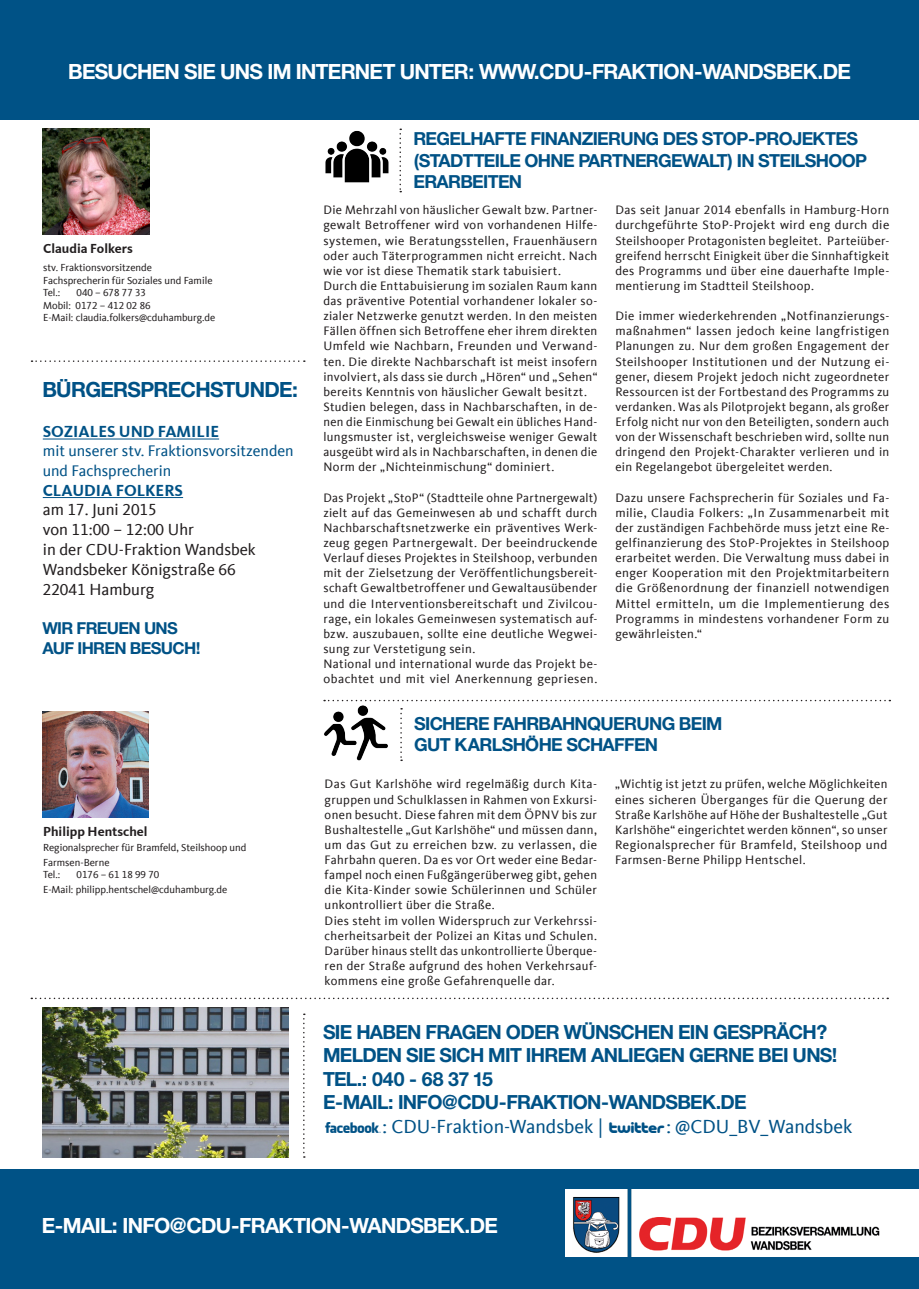
<style>
.page{position:relative;width:919px;height:1289px;background:#fff}
.page>*{position:absolute;margin:0;border:0;box-sizing:border-box;transform-origin:0 0}
.t1{font:700 21px "CDU Helvetica";color:#fff}
.t2{font:700 21px "CDU Helvetica";color:#005286}
.t3{font:700 19.5px "CDU Helvetica";color:#005286}
.t4{font:19.5px "CDU Kievit Tab";color:#005286}
.t5{font:700 18px/21.6px "CDU Helvetica";color:#005286}
.t6{font:16.5px "CDU Kievit Tab";color:#231f20}
.t7{font:700 16.5px "CDU Kievit Tab";color:#005286}
.t8{font:700 16.5px "CDU Helvetica";color:#005286}
.t9{font:15.75px "CDU Kievit Tab";color:#005286}
.t10{font:700 13.5px "CDU Kievit Tab";color:#231f20}
.t11{font:12.6px/15.1px "CDU Kievit Tab";letter-spacing:.03em;color:#231f20;text-align:justify}
.t12{font:10.5px "CDU Kievit Tab";color:#231f20}
.s1{font-family:"Social Logos"}
</style>
<div class="page">
<svg style="left:399px;top:129px;width:2px;height:63px"></svg>
<div style="left:0;top:1169px;width:918px;height:119px;background:#005286"></div>
<div style="left:0;top:0;width:918px;height:119px;background:#005286"></div>
<img style="left:566px;top:1189px;width:340px;height:67px">
<hr style="left:43px;top:439px;width:176px;height:1px;background:#005286">
<hr style="left:43px;top:497px;width:140px;height:1px;background:#005286">
<div style="left:906px;top:1189px;width:12px;height:67px;background:#fff"></div>
<svg style="left:324px;top:699px;width:566px;height:2px"></svg>
<svg style="left:32px;top:360px;width:273px;height:2px"></svg>
<img style="left:42px;top:711px;width:107px;height:106px">
<svg style="left:400px;top:708px;width:2px;height:53px"></svg>
<svg style="left:303px;top:1013px;width:2px;height:144px"></svg>
<img style="left:325px;top:130px;width:63px;height:53px">
<svg style="left:31px;top:997px;width:857px;height:2px"></svg>
<img style="left:42px;top:1007px;width:246px;height:150px">
<img style="left:43px;top:129px;width:106px;height:106px">
<img style="left:324px;top:705px;width:63px;height:56px">
<p class="t1" style="left:68px;top:58px;width:783px">BESUCHEN SIE UNS IM INTERNET UNTER: WWW.CDU-FRAKTION-WANDSBEK.DE</p>
<p class="t10" style="left:43px;top:240px;width:91px">Claudia Folkers</p>
<p class="t12" style="left:43px;top:261px;width:110px">stv. Fraktionsvorsitzende</p>
<p class="t12" style="left:43px;top:274px;width:171px">Fachsprecherin für Soziales und Famile</p>
<p class="t12" style="left:43px;top:287px;width:19px">Tel.:</p>
<p class="t12" style="left:77px;top:287px;width:71px">040 – 678 77 33</p>
<p class="t12" style="left:43px;top:299px;width:109px">Mobil: 0172 – 412 02 86</p>
<p class="t12" style="left:43px;top:312px;width:174px">E-Mail: claudia.folkers@cduhamburg.de</p>
<p class="t2" style="left:43px;top:377px;width:257px">BÜRGERSPRECHSTUNDE:</p>
<p class="t7" style="left:43px;top:422px;width:178px">SOZIALES UND FAMILIE</p>
<p class="t9" style="left:43px;top:442px;width:252px">mit unserer stv. Fraktionsvorsitzenden</p>
<p class="t9" style="left:43px;top:461px;width:130px">und Fachsprecherin</p>
<p class="t7" style="left:43px;top:480px;width:142px">CLAUDIA FOLKERS</p>
<p class="t6" style="left:43px;top:500px;width:115px">am 17. Juni 2015</p>
<p class="t6" style="left:43px;top:520px;width:153px">von 11:00 – 12:00 Uhr</p>
<p class="t6" style="left:43px;top:540px;width:214px">in der CDU-Fraktion Wandsbek</p>
<p class="t6" style="left:43px;top:560px;width:194px">Wandsbeker Königstraße 66</p>
<p class="t6" style="left:43px;top:579px;width:113px">22041 Hamburg</p>
<p class="t8" style="left:43px;top:618px;width:136px">WIR FREUEN UNS</p>
<p class="t8" style="left:43px;top:638px;width:159px">AUF IHREN BESUCH!</p>
<p class="t10" style="left:43px;top:823px;width:106px">Philipp Hentschel</p>
<p class="t12" style="left:43px;top:841px;width:205px">Regionalsprecher für Bramfeld, Steilshoop und</p>
<p class="t12" style="left:43px;top:856px;width:68px">Farmsen-Berne</p>
<p class="t12" style="left:43px;top:868px;width:19px">Tel.:</p>
<p class="t12" style="left:77px;top:868px;width:84px">0176 – 61 18 99 70</p>
<p class="t12" style="left:43px;top:883px;width:186px">E-Mail: philipp.hentschel@cduhamburg.de</p>
<p class="t5" style="left:413px;top:127px;width:454px">REGELHAFTE FINANZIERUNG DES STOP-PROJEKTES (STADTTEILE OHNE PARTNERGEWALT) IN STEILSHOOP<br>ERARBEITEN</p>
<p class="t11" style="left:323px;top:203px;width:275px">Die Mehrzahl von häuslicher Gewalt bzw. Partner&shy;gewalt Betroffener wird von vorhandenen Hilfe&shy;systemen, wie Beratungsstellen, Frauenhäusern oder auch Täterprogrammen nicht erreicht. Nach wie vor ist diese Thematik stark tabuisiert.</p>
<p class="t11" style="left:323px;top:278px;width:275px">Durch die Enttabuisierung im sozialen Raum kann das präventive Potential vorhandener lokaler so&shy;zialer Netzwerke genutzt werden. In den meisten Fällen öffnen sich Betroffene eher ihrem direkten Umfeld wie Nachbarn, Freunden und Verwand&shy;ten. Die direkte Nachbarschaft ist meist insofern involviert, als dass sie durch „Hören“ und „Sehen“ bereits Kenntnis von häuslicher Gewalt besitzt.</p>
<p class="t11" style="left:323px;top:399px;width:275px">Studien belegen, dass in Nachbarschaften, in de&shy;nen die Einmischung bei Gewalt ein übliches Hand&shy;lungsmuster ist, vergleichsweise weniger Gewalt ausgeübt wird als in Nachbarschaften, in denen die Norm der „Nichteinmischung“ dominiert.</p>
<p class="t11" style="left:323px;top:490px;width:275px">Das Projekt „StoP“ (Stadtteile ohne Partnergewalt) zielt auf das Gemeinwesen ab und schafft durch Nachbarschaftsnetzwerke ein präventives Werk&shy;zeug gegen Partnergewalt. Der beeindruckende Verlauf dieses Projektes in Steilshoop, verbunden mit der Zielsetzung der Veröffentlichungsbereit&shy;schaft Gewaltbetroffener und Gewaltausübender und die Interventionsbereitschaft und Zivilcou&shy;rage, ein lokales Gemeinwesen systematisch auf&shy;bzw. auszubauen, sollte eine deutliche Wegwei&shy;sung zur Verstetigung sein.</p>
<p class="t11" style="left:323px;top:656px;width:275px">National und international wurde das Projekt be&shy;obachtet und mit viel Anerkennung gepriesen.</p>
<p class="t11" style="left:615px;top:203px;width:275px">Das seit Januar 2014 ebenfalls in Hamburg-Horn durchgeführte StoP-Projekt wird eng durch die Steilshooper Protagonisten begleitet. Parteiüber&shy;greifend herrscht Einigkeit über die Sinnhaftigkeit des Programms und über eine dauerhafte Imple&shy;mentierung im Stadtteil Steilshoop.</p>
<p class="t11" style="left:615px;top:308px;width:275px">Die immer wiederkehrenden „Notfinanzierungs&shy;maßnahmen“ lassen jedoch keine langfristigen Planungen zu. Nur dem großen Engagement der Steilshooper Institutionen und der Nutzung ei&shy;gener, diesem Projekt jedoch nicht zugeordneter Ressourcen ist der Fortbestand des Programms zu verdanken. Was als Pilotprojekt begann, als großer Erfolg nicht nur von den Beteiligten, sondern auch von der Wissenschaft beschrieben wird, sollte nun dringend den Projekt-Charakter verlieren und in ein Regelangebot übergeleitet werden.</p>
<p class="t11" style="left:615px;top:490px;width:275px">Dazu unsere Fachsprecherin für Soziales und Fa&shy;milie, Claudia Folkers: „In Zusammenarbeit mit der zuständigen Fachbehörde muss jetzt eine Re&shy;gelfinanzierung des StoP-Projektes in Steilshoop erarbeitet werden. Die Verwaltung muss dabei in enger Kooperation mit den Projektmitarbeitern die Größenordnung der finanziell notwendigen Mittel ermitteln, um die Implementierung des Programms in mindestens vorhandener Form zu gewährleisten.“</p>
<p class="t5" style="left:414px;top:712px;width:309px">SICHERE FAHRBAHNQUERUNG BEIM</p>
<p class="t5" style="left:414px;top:733px;width:245px">GUT KARLSHÖHE SCHAFFEN</p>
<p class="t11" style="left:324px;top:776px;width:274px">Das Gut Karlshöhe wird regelmäßig durch Kita&shy;gruppen und Schulklassen in Rahmen von Exkursi&shy;onen besucht. Diese fahren mit dem ÖPNV bis zur Bushaltestelle „Gut Karlshöhe“ und müssen dann, um das Gut zu erreichen bzw. zu verlassen, die Fahrbahn queren. Da es vor Ort weder eine Bedar&shy;fampel noch einen Fußgängerüberweg gibt, gehen die Kita-Kinder sowie Schülerinnen und Schüler unkontrolliert über die Straße.</p>
<p class="t11" style="left:324px;top:912px;width:274px">Dies steht im vollen Widerspruch zur Verkehrssi&shy;cherheitsarbeit der Polizei an Kitas und Schulen.<br>Darüber hinaus stellt das unkontrollierte Überque&shy;ren der Straße aufgrund des hohen Verkehrsauf&shy;kommens eine große Gefahrenquelle dar.</p>
<p class="t11" style="left:615px;top:776px;width:274px">„Wichtig ist jetzt zu prüfen, welche Möglichkeiten eines sicheren Überganges für die Querung der Straße Karlshöhe auf Höhe der Bushaltestelle „Gut Karlshöhe“ eingerichtet werden können“, so unser Regionalsprecher für Bramfeld, Steilshoop und Farmsen-Berne Philipp Hentschel.</p>
<p class="t3" style="left:323px;top:1019px;width:505px">SIE HABEN FRAGEN ODER WÜNSCHEN EIN GESPRÄCH?</p>
<p class="t3" style="left:323px;top:1043px;width:515px">MELDEN SIE SICH MIT IHREM ANLIEGEN GERNE BEI UNS!</p>
<p class="t3" style="left:323px;top:1066px;width:171px">TEL.: 040 - 68 37 15</p>
<p class="t3" style="left:323px;top:1090px;width:424px">E-MAIL: INFO@CDU-FRAKTION-WANDSBEK.DE</p>
<p class="t4" style="left:323px;top:1115px;width:530px"><span class="s1">f</span>: CDU-Fraktion-Wandsbek | <span class="s1">t</span>: @CDU_BV_Wandsbek</p>
<p class="t1" style="left:42px;top:1212px;width:457px">E-MAIL: INFO@CDU-FRAKTION-WANDSBEK.DE</p>
</div>
